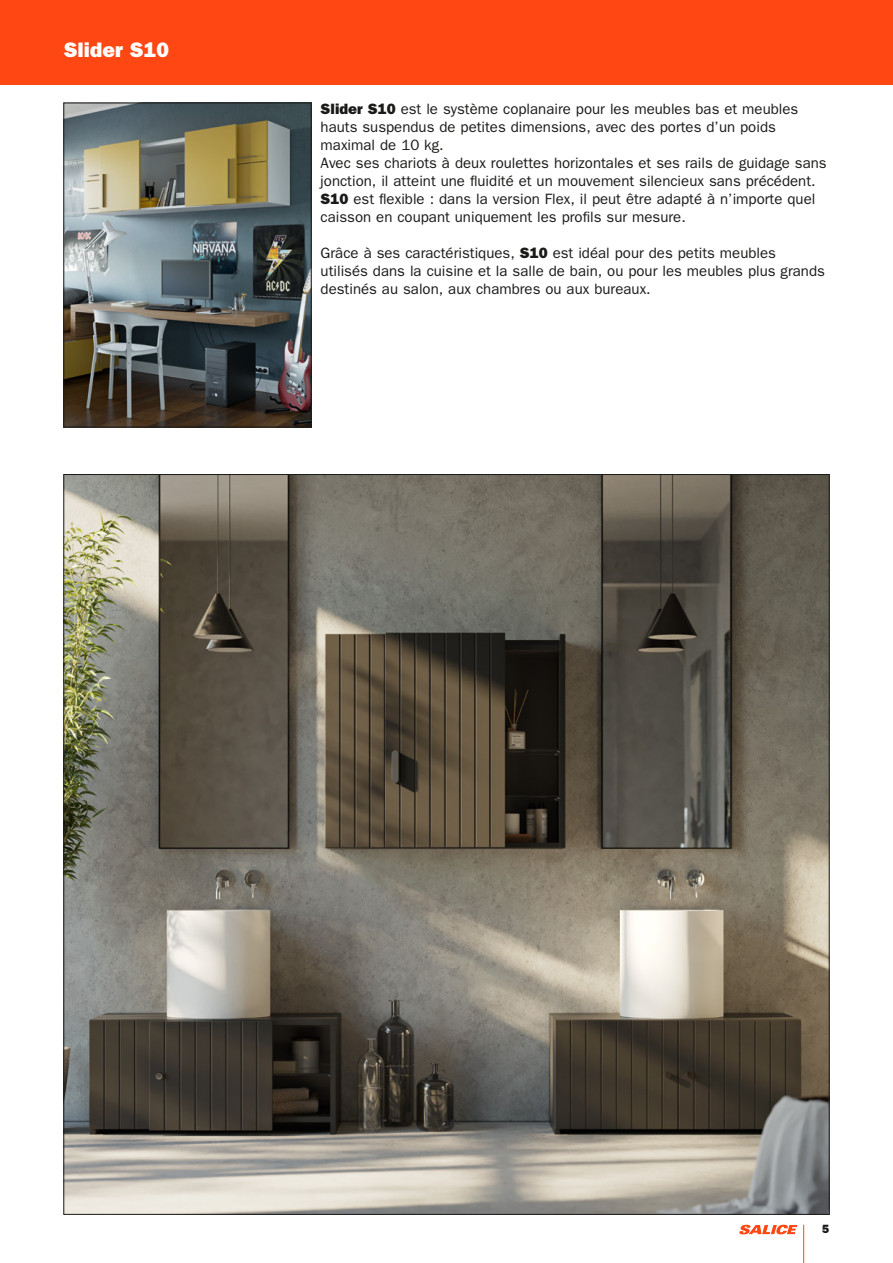
<style>
.page{position:relative;width:893px;height:1263px;background:#fff}
.page>*{position:absolute;margin:0;border:0;box-sizing:border-box;transform-origin:0 0}
.t1{font:21px "ITC Franklin Gothic Std Hvy";color:#fff}
.t2{font:15px/18px "ITC Franklin Gothic Std";color:#1a1a18}
.t3{font:12px "ITC Franklin Gothic Std Hvy";color:#1a1a18}
.s1{font-family:"ITC Franklin Gothic Std Hvy"}
</style>
<div class="page">
<hr style="left:0;top:0;width:1px;height:1263px;background:#ff4713">
<div style="left:0;top:0;width:893px;height:85px;background:#ff4713"></div>
<img style="left:65px;top:476px;width:763px;height:737px">
<img style="left:65px;top:105px;width:245px;height:320px">
<div style="left:63px;top:103px;width:249px;height:324px;border:1px solid #1a1a18"></div>
<hr style="left:803px;top:1225px;width:1px;height:38px;background:#ff4713">
<svg style="left:739px;top:1225px;width:58px;height:9px"></svg>
<h1 class="t1" style="left:64px;top:37px;width:107px">Slider S10</h1>
<p class="t2" style="left:321px;top:100px;width:508px"><span class="s1">Slider S10</span> est le système coplanaire pour les meubles bas et meubles hauts suspendus de petites dimensions, avec des portes d’un poids maximal de 10 kg.<br>Avec ses chariots à deux roulettes horizontales et ses rails de guidage sans jonction, il atteint une fluidité et un mouvement silencieux sans précédent.<br><span class="s1">S10</span> est flexible : dans la version Flex, il peut être adapté à n’importe quel caisson en coupant uniquement les profils sur mesure.</p>
<p class="t2" style="left:321px;top:244px;width:506px">Grâce à ses caractéristiques, <span class="s1">S10</span> est idéal pour des petits meubles utilisés dans la cuisine et la salle de bain, ou pour les meubles plus grands destinés au salon, aux chambres ou aux bureaux.</p>
<p class="t3" style="left:822px;top:1222px;width:9px">5</p>
</div>
